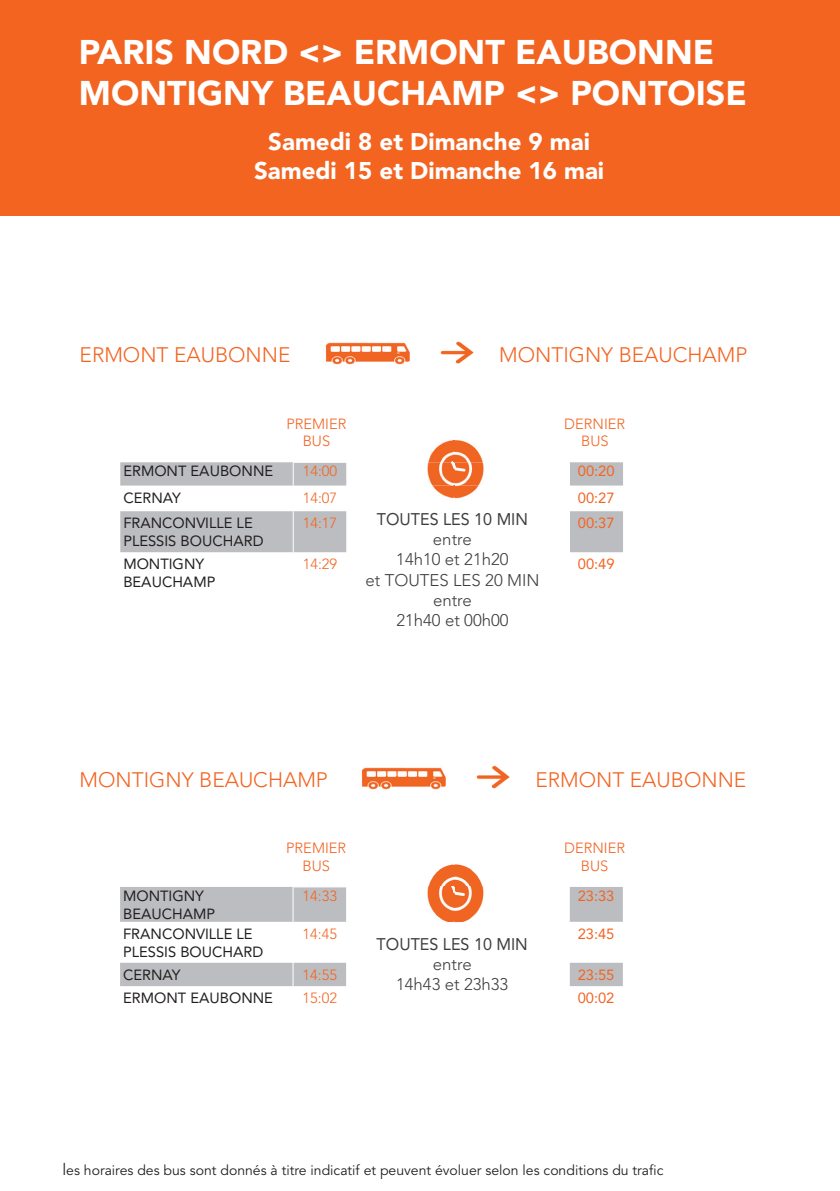
<style>
.page{position:relative;width:840px;height:1191px;background:#fff}
.page>*{position:absolute;margin:0;border:0;box-sizing:border-box;transform-origin:0 0}
.t1{font:900 34px/40.8px "Avenir LT Std";color:#fff}
.t2{font:900 24px/28.8px "Avenir LT Std";color:#fff;text-align:center}
.t3{font:300 20.8px "Avenir LT Std";color:#f36421}
.t4{font:300 16.8px/20.2px "Avenir LT Std";color:#3e3e3f;text-align:center}
.t5{font:16.8px "Avenir LT Std";color:#3e3e3f;scale:.96 1}
.t6{font:14.6px/17.6px "Avenir LT Std";color:#231f20}
.t7{font:300 14.6px/17.6px "Avenir LT Std";color:#f36421;text-align:center}
.t8{font:14.6px "Avenir LT Std";color:#f36421}
.t9{font:14px "Avenir LT Std";color:#231f20}
.s1{font-size:16px}
</style>
<div class="page">
<div style="left:0;top:0;width:839px;height:215px;background:#f36421"></div>
<svg style="left:120px;top:462px;width:226px;height:90px;fill:#bcbdc0"></svg>
<hr style="left:293px;top:462px;width:54px;height:1px;background:#fff">
<svg style="left:293px;top:463px;width:1px;height:48px"></svg>
<hr style="left:293px;top:511px;width:1px;height:41px;background:#fff">
<svg style="left:120px;top:887px;width:502px;height:99px"></svg>
<hr style="left:399px;top:887px;width:1px;height:34px;background:#fff">
<hr style="left:507px;top:887px;width:1px;height:34px;background:#fff">
<hr style="left:568px;top:887px;width:1px;height:34px;background:#fff">
<hr style="left:399px;top:921px;width:1px;height:41px;background:#fff">
<hr style="left:453px;top:921px;width:1px;height:41px;background:#fff">
<hr style="left:507px;top:921px;width:1px;height:41px;background:#fff">
<hr style="left:568px;top:921px;width:1px;height:41px;background:#fff">
<svg style="left:399px;top:962px;width:1px;height:24px"></svg>
<svg style="left:453px;top:962px;width:1px;height:24px"></svg>
<svg style="left:507px;top:962px;width:1px;height:24px"></svg>
<svg style="left:568px;top:962px;width:1px;height:24px"></svg>
<hr style="left:292px;top:887px;width:1px;height:34px;background:#fff">
<hr style="left:346px;top:887px;width:1px;height:34px;background:#fff">
<hr style="left:292px;top:921px;width:1px;height:41px;background:#fff">
<hr style="left:346px;top:921px;width:1px;height:41px;background:#fff">
<svg style="left:292px;top:962px;width:1px;height:24px"></svg>
<svg style="left:346px;top:962px;width:1px;height:24px"></svg>
<svg style="left:346px;top:439px;width:276px;height:113px"></svg>
<img style="left:418px;top:864px;width:72px;height:62px">
<svg style="left:453px;top:864px;width:1px;height:23px"></svg>
<img style="left:453px;top:887px;width:1px;height:34px">
<img style="left:326px;top:342px;width:84px;height:23px">
<img style="left:362px;top:767px;width:84px;height:23px">
<img style="left:440px;top:341px;width:34px;height:23px">
<img style="left:476px;top:765px;width:33px;height:24px">
<h1 class="t1" style="left:79px;top:32px;width:669px">PARIS NORD &lt;&gt; ERMONT EAUBONNE<br>MONTIGNY BEAUCHAMP &lt;&gt; PONTOISE</h1>
<h2 class="t2" style="left:254px;top:127px;width:351px">Samedi 8 et Dimanche 9 mai<br>Samedi 15 et Dimanche 16 mai</h2>
<h3 class="t3" style="left:80px;top:343px;width:212px">ERMONT EAUBONNE</h3>
<p class="t7" style="left:286px;top:415px;width:62px">PREMIER<br>BUS</p>
<h3 class="t3" style="left:499px;top:343px;width:249px">MONTIGNY BEAUCHAMP</h3>
<p class="t7" style="left:564px;top:415px;width:62px">DERNIER<br>BUS</p>
<p class="t6" style="left:123px;top:463px;width:151px">ERMONT EAUBONNE</p>
<p class="t7" style="left:303px;top:463px;width:36px">14:00</p>
<p class="t8" style="left:577px;top:463px;width:38px">00:20</p>
<p class="t6" style="left:123px;top:489px;width:59px">CERNAY</p>
<p class="t7" style="left:303px;top:489px;width:36px">14:07</p>
<p class="t8" style="left:577px;top:489px;width:38px">00:27</p>
<p class="t6" style="left:123px;top:515px;width:142px">FRANCONVILLE LE<br>PLESSIS BOUCHARD</p>
<p class="t7" style="left:303px;top:515px;width:36px">14:17</p>
<p class="t8" style="left:577px;top:515px;width:38px">00:37</p>
<p class="t6" style="left:123px;top:555px;width:93px">MONTIGNY<br>BEAUCHAMP</p>
<p class="t7" style="left:303px;top:555px;width:36px">14:29</p>
<p class="t8" style="left:577px;top:556px;width:38px">00:49</p>
<p class="t5" style="left:376px;top:509px;width:159px">TOUTES LES 10 MIN</p>
<p class="t4" style="left:365px;top:529px;width:175px">entre<br>14h10 et 21h20<br>et TOUTES LES 20 MIN entre<br>21h40 et 00h00</p>
<h3 class="t3" style="left:80px;top:767px;width:249px">MONTIGNY BEAUCHAMP</h3>
<p class="t7" style="left:286px;top:839px;width:62px">PREMIER<br>BUS</p>
<h3 class="t3" style="left:535px;top:767px;width:212px">ERMONT EAUBONNE</h3>
<p class="t7" style="left:563px;top:839px;width:62px">DERNIER<br>BUS</p>
<p class="t6" style="left:123px;top:887px;width:93px">MONTIGNY<br>BEAUCHAMP</p>
<p class="t7" style="left:302px;top:887px;width:36px">14:33</p>
<p class="t8" style="left:577px;top:887px;width:38px">23:33</p>
<p class="t6" style="left:123px;top:925px;width:142px">FRANCONVILLE LE<br>PLESSIS BOUCHARD</p>
<p class="t7" style="left:302px;top:925px;width:36px">14:45</p>
<p class="t8" style="left:577px;top:925px;width:38px">23:45</p>
<p class="t6" style="left:123px;top:966px;width:59px">CERNAY</p>
<p class="t7" style="left:302px;top:966px;width:36px">14:55</p>
<p class="t8" style="left:577px;top:966px;width:38px">23:55</p>
<p class="t6" style="left:123px;top:989px;width:151px">ERMONT EAUBONNE</p>
<p class="t7" style="left:302px;top:989px;width:36px">15:02</p>
<p class="t8" style="left:577px;top:989px;width:38px">00:02</p>
<p class="t5" style="left:376px;top:934px;width:159px">TOUTES LES 10 MIN</p>
<p class="t4" style="left:396px;top:954px;width:114px">entre<br>14h43 et 23h33</p>
<p class="t9" style="left:62px;top:1161px;width:602px"><span class="s1">l</span>es horaires des bus sont donnés à titre indicatif et peuvent évoluer selon les conditions du trafic</p>
</div>
